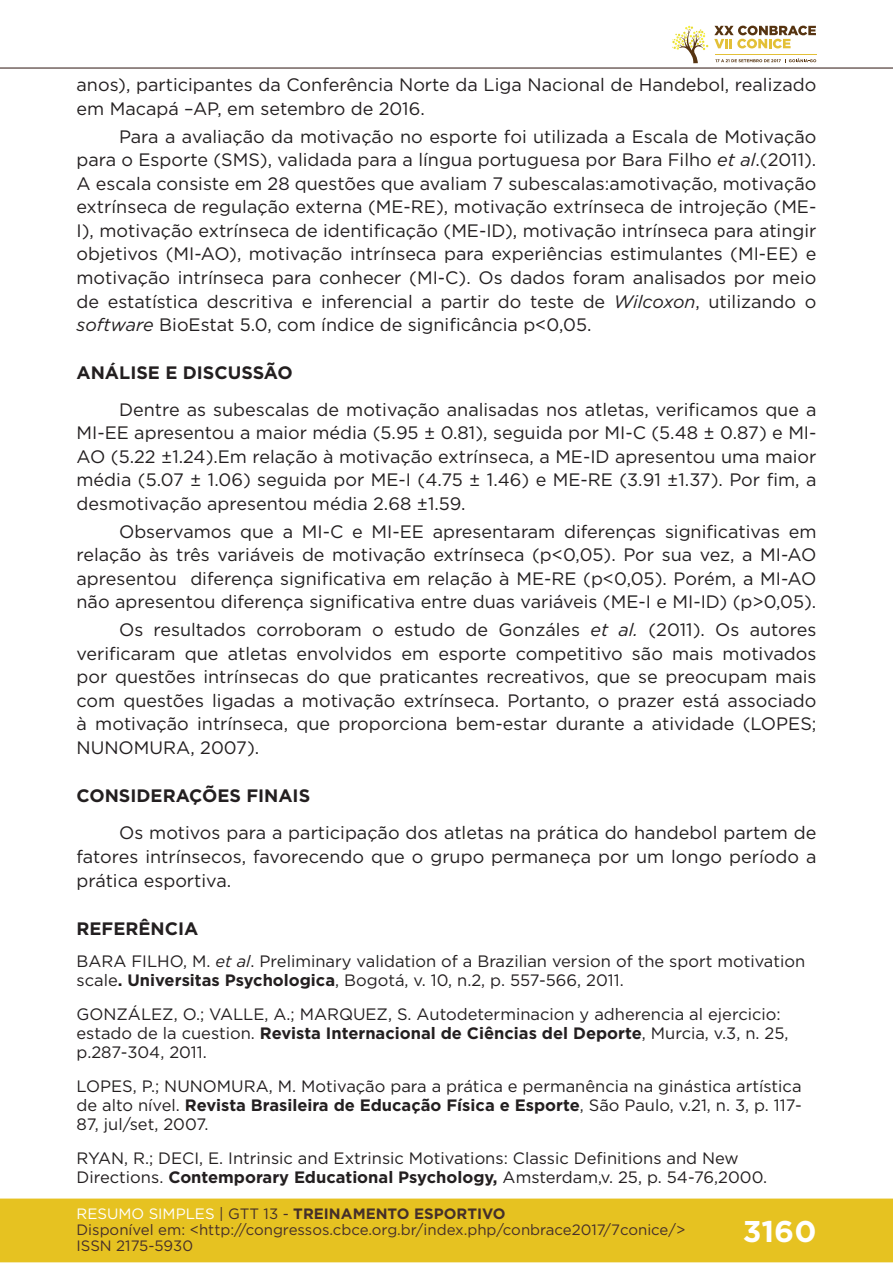
<style>
.page{position:relative;width:893px;height:1263px;background:#fff}
.page>*{position:absolute;margin:0;border:0;box-sizing:border-box;transform-origin:0 0}
.t1{font:700 30px "Gotham";color:#fff}
.t2{font:18px/23.5px "Gotham";color:#231f20;text-align:justify}
.t3{font:700 18px "Gotham";color:#231f20}
.t4{font:16.5px/19px "Gotham";color:#231f20}
.t5{font:15px/16px "Gotham";color:#462f2a}
.s1{font-style:italic}
.s2{font-weight:700}
.s3{color:#fff}
.s4{color:#442f2a}
.s5{font-weight:700;color:#442f2a}
</style>
<div class="page">
<div style="left:0;top:1198px;width:893px;height:64px;background:#e6c221;border:2px solid #e6c221"></div>
<hr style="left:0;top:67px;width:893px;height:2px;background:#442f2a">
<svg style="left:672px;top:26px;width:144px;height:37px"></svg>
<p class="t2" style="left:77px;top:72px;width:741px;line-height:24px">anos), participantes da Conferência Norte da Liga Nacional de Handebol, realizado em Macapá –AP, em setembro de 2016.</p>
<p class="t2" style="left:77px;top:124px;width:741px;text-indent:43px">Para a avaliação da motivação no esporte foi utilizada a Escala de Motivação para o Esporte (SMS), validada para a língua portuguesa por Bara Filho <span class="s1">et al</span>.(2011).<br>A escala consiste em 28 questões que avaliam 7 subescalas:amotivação, motivação extrínseca de regulação externa (ME-RE), motivação extrínseca de introjeção (ME-I), motivação extrínseca de identificação (ME-ID), motivação intrínseca para atingir objetivos (MI-AO), motivação intrínseca para experiências estimulantes (MI-EE) e motivação intrínseca para conhecer (MI-C). Os dados foram analisados por meio de estatística descritiva e inferencial a partir do teste de <span class="s1">Wilcoxon</span>, utilizando o <span class="s1">software</span> BioEstat 5.0, com índice de significância p&lt;0,05.</p>
<p class="t3" style="left:77px;top:361px;width:218px">ANÁLISE E DISCUSSÃO</p>
<p class="t2" style="left:77px;top:397px;width:741px;text-indent:43px">Dentre as subescalas de motivação analisadas nos atletas, verificamos que a MI-EE apresentou a maior média (5.95 ± 0.81), seguida por MI-C (5.48 ± 0.87) e MI-AO (5.22 ±1.24).Em relação à motivação extrínseca, a ME-ID apresentou uma maior média (5.07 ± 1.06) seguida por ME-I (4.75 ± 1.46) e ME-RE (3.91 ±1.37). Por fim, a desmotivação apresentou média 2.68 ±1.59.</p>
<p class="t2" style="left:77px;top:519px;width:741px;text-indent:43px">Observamos que a MI-C e MI-EE apresentaram diferenças significativas em relação às três variáveis de motivação extrínseca (p&lt;0,05). Por sua vez, a MI-AO apresentou diferença significativa em relação à ME-RE (p&lt;0,05). Porém, a MI-AO não apresentou diferença significativa entre duas variáveis (ME-I e MI-ID) (p&gt;0,05).</p>
<p class="t2" style="left:77px;top:618px;width:741px;text-indent:43px">Os resultados corroboram o estudo de Gonzáles <span class="s1">et al.</span> (2011). Os autores verificaram que atletas envolvidos em esporte competitivo são mais motivados por questões intrínsecas do que praticantes recreativos, que se preocupam mais com questões ligadas a motivação extrínseca. Portanto, o prazer está associado à motivação intrínseca, que proporciona bem-estar durante a atividade (LOPES; NUNOMURA, 2007).</p>
<p class="t3" style="left:77px;top:784px;width:235px">CONSIDERAÇÕES FINAIS</p>
<p class="t2" style="left:77px;top:820px;width:741px;line-height:24px;text-indent:43px">Os motivos para a participação dos atletas na prática do handebol partem de fatores intrínsecos, favorecendo que o grupo permaneça por um longo período a prática esportiva.</p>
<p class="t3" style="left:77px;top:917px;width:123px">REFERÊNCIA</p>
<p class="t4" style="left:77px;top:951px;width:730px">BARA FILHO, M. <span class="s1">et al</span>. Preliminary validation of a Brazilian version of the sport motivation scale<span class="s2">. Universitas Psychologica</span>, Bogotá, v. 10, n.2, p. 557-566, 2011.</p>
<p class="t4" style="left:77px;top:1004px;width:713px">GONZÁLEZ, O.; VALLE, A.; MARQUEZ, S. Autodeterminacion y adherencia al ejercicio: estado de la cuestion. <span class="s2">Revista Internacional de Ciências del Deporte</span>, Murcia, v.3, n. 25, p.287-304, 2011.</p>
<p class="t4" style="left:77px;top:1076px;width:727px;text-align:justify">LOPES, P.; NUNOMURA, M. Motivação para a prática e permanência na ginástica artística de alto nível. <span class="s2">Revista Brasileira de Educação Física e Esporte</span>, São Paulo, v.21, n. 3, p. 117- 87, jul/set, 2007.</p>
<p class="t4" style="left:77px;top:1148px;width:692px">RYAN, R.; DECI, E. Intrinsic and Extrinsic Motivations: Classic Definitions and New<br>Directions. <span class="s2">Contemporary Educational Psychology,</span> Amsterdam,v. 25, p. 54-76,2000.</p>
<p class="t5" style="left:77px;top:1205px;width:610px"><span class="s3">RESUMO SIMPLES</span> <span class="s4">| GTT 13 -</span> <span class="s5">TREINAMENTO ESPORTIVO<br></span>Disponível em: &lt;http://congressos.cbce.org.br/index.php/conbrace2017/7conice/&gt;<br>ISSN 2175-5930</p>
<h1 class="t1" style="left:743px;top:1212px;width:75px">3160</h1>
</div>
